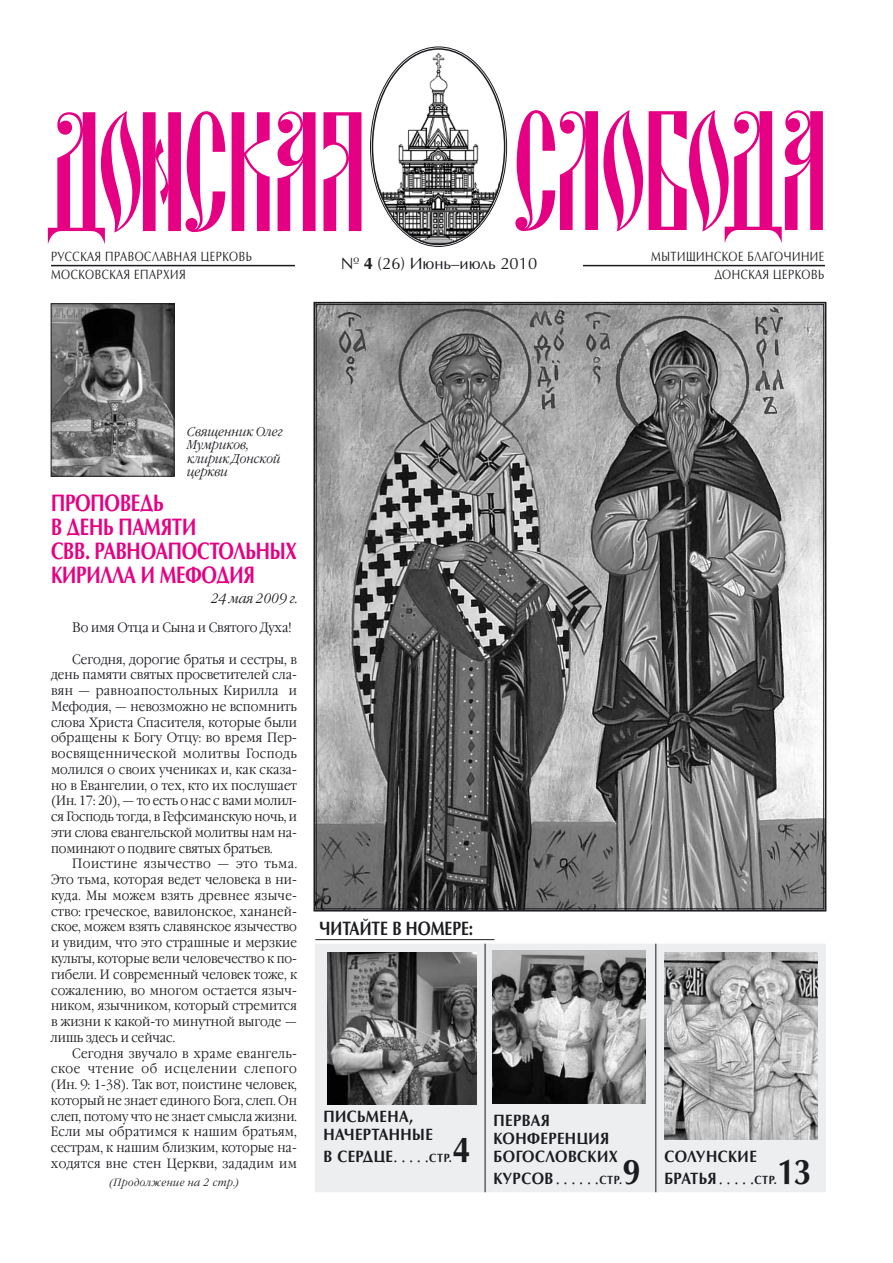
<style>
.page{position:relative;width:893px;height:1263px;background:#fff}
.page>*{position:absolute;margin:0;border:0;box-sizing:border-box;transform-origin:0 0}
.t1{font:165px "Blagovest Three";letter-spacing:-.03em;color:#e50083;scale:.96 1}
.t2{font:700 36px "AG Opus";color:#1b1c20;scale:.9 1}
.t3{font:700 24px/24px "AG Opus";letter-spacing:-.01em;color:#e50083;scale:.78 1}
.t4{font:700 19.5px "AG Opus";color:#1b1c20;scale:.8 1}
.t5{font:300 18px "Garamond C";color:#1b1c20}
.t6{font:700 16.5px/18px "AG Opus";letter-spacing:.03em;color:#1b1c20;scale:.9 1}
.t7{font:16.5px "AG Opus";color:#1b1c20}
.t8{font:300 13.5px/15.8px "Garamond C";letter-spacing:-.005em;color:#1b1c20;text-align:justify;scale:.9 1}
.t9{font:13.5px/18px "AG Opus";letter-spacing:.05em;color:#1b1c20;scale:.8 1}
.t10{font:italic 300 13.5px "Garamond C";letter-spacing:-.005em;color:#1b1c20;scale:.9 1}
.t11{font:italic 300 12.75px/13.5px "Garamond C";letter-spacing:.005em;color:#1b1c20;scale:.9 1}
.t12{font:italic 300 10.5px "Garamond C";letter-spacing:.05em;color:#1b1c20;scale:.9 1}
.s1{font-weight:700}
.s2{font-family:"Garamond C";font-weight:300;font-size:18px}
.s3{font-size:12px}
.s4{font-family:"AG Opus";font-weight:700;font-size:12px}
</style>
<div class="page">
<img style="left:372px;top:53px;width:133px;height:192px">
<hr style="left:51px;top:265px;width:774px;height:1px;background:#1b1c20">
<div style="left:296px;top:247px;width:287px;height:32px;background:#fff"></div>
<svg style="left:313px;top:301px;width:514px;height:611px;background:#7d7d7d"></svg>
<div style="left:315px;top:944px;width:511px;height:248px;background:#edeeef"></div>
<hr style="left:485px;top:944px;width:1px;height:248px;background:#1b1c20">
<hr style="left:655px;top:944px;width:1px;height:248px;background:#1b1c20">
<img style="left:327px;top:952px;width:150px;height:152px">
<img style="left:492px;top:951px;width:153px;height:153px">
<img style="left:664px;top:952px;width:153px;height:188px">
<hr style="left:315px;top:939px;width:179px;height:1px;background:#1b1c20">
<img style="left:53px;top:305px;width:119px;height:170px">
<div style="left:51px;top:303px;width:123px;height:174px;border:1px solid #1b1c20"></div>
<h1 class="t1" style="left:51px;top:87px;width:332px">ДОНСКАЯ</h1>
<h1 class="t1" style="left:512px;top:86px;width:331px">СЛОБОДА</h1>
<p class="t9" style="left:51px;top:248px;width:253px">Русская православная церковь<br>Московская епархия</p>
<p class="t7" style="left:341px;top:254px;width:198px">№ <span class="s1">4</span> (26) И юньñиюль 2010</p>
<p class="t9" style="left:651px;top:248px;width:218px;text-align:right">Мытищинское благочиние<br>Донская церковь</p>
<p class="t11" style="left:187px;top:425px;width:108px">Священник Олег<br>Мумриков, клирик Донской церкви</p>
<h3 class="t3" style="left:51px;top:491px;width:317px">ПРОПОВЕДЬ<br>В ДЕНЬ ПАМЯТИ<br>СВВ. РАВНОАПОСТОЛЬНЫХ<br>КИРИЛЛА И МЕФОДИЯ</h3>
<p class="t10" style="left:211px;top:591px;width:97px">24 мая 2009 г.</p>
<p class="t8" style="left:72px;top:620px;width:245px">Во имя Отца и Сына и Святого Духа!</p>
<p class="t8" style="left:51px;top:651px;width:275px;text-indent:21px">Сегодня, дорогие братья и сестры, в день памяти святых просветителей сла&shy;вян — равноапостольных Кирилла и Мефодия, — невозможно не вспомнить слова Христа Спасителя, которые были обращены к Богу Отцу: во время Пер&shy;восвященнической молитвы Господь молился о своих учениках и, как сказа&shy;но в Евангелии, о тех, кто их послушает (Ин. 17: 20), — то есть о нас с вами молил&shy;ся Господь тогда, в Гефсиманскую ночь, и эти слова евангельской молитвы нам на&shy;поминают о подвиге святых братьев.</p>
<p class="t8" style="left:51px;top:856px;width:275px;text-indent:21px">Поистине язычество — это тьма.<br>Это тьма, которая ведет человека в ни&shy;куда. Мы можем взять древнее языче&shy;ство: греческое, вавилонское, хананей&shy;ское, можем взять славянское язычество и увидим, что это страшные и мерзкие культы, которые вели человечество к по&shy;гибели. И современный человек тоже, к сожалению, во многом остается языч&shy;ником, язычником, который стремится в жизни к какой-то минутной выгоде — лишь здесь и сейчас.</p>
<p class="t8" style="left:51px;top:1045px;width:275px;text-indent:21px">Сегодня звучало в храме евангель&shy;ское чтение об исцелении слепого (Ин. 9: 1-38). Так вот, поистине человек, который не знает единого Бога, слеп. Он слеп, потому что не знает смысла жизни.<br>Если мы обратимся к нашим братьям, сестрам, к нашим близким, которые на&shy;ходятся вне стен Церкви, зададим им</p>
<p class="t12" style="left:109px;top:1177px;width:146px">(Продолжение на 2 стр.)</p>
<h3 class="t4" style="left:320px;top:917px;width:194px">ЧИТАЙТЕ В НОМЕРЕ:</h3>
<p class="t6" style="left:323px;top:1107px;width:123px">ПИСЬМЕНА,<br>НАЧЕРТАННЫЕ</p>
<p class="t6" style="left:323px;top:1147px;width:144px">В СЕРДЦЕ<span class="s2">.. . . .</span> <span class="s3">стр.</span></p>
<h2 class="t2" style="left:452px;top:1128px;width:22px">4</h2>
<p class="t6" style="left:494px;top:1111px;width:140px">ПЕРВАЯ<br>КОНФЕРЕНЦИЯ<br>БОГОСЛОВСКИХ</p>
<p class="t6" style="left:494px;top:1169px;width:144px">КУРСОВ<span class="s2">.. . . . .</span> <span class="s3">стр.</span></p>
<h2 class="t2" style="left:623px;top:1150px;width:22px">9</h2>
<p class="t6" style="left:664px;top:1146px;width:24px;line-height:21.6px">Солунские братья</p>
<h2 class="t2" style="left:777px;top:1150px;width:39px">13</h2>
<h3 class="t5" style="left:717px;top:1167px;width:62px">..... <span class="s4">стр.</span></h3>
</div>
